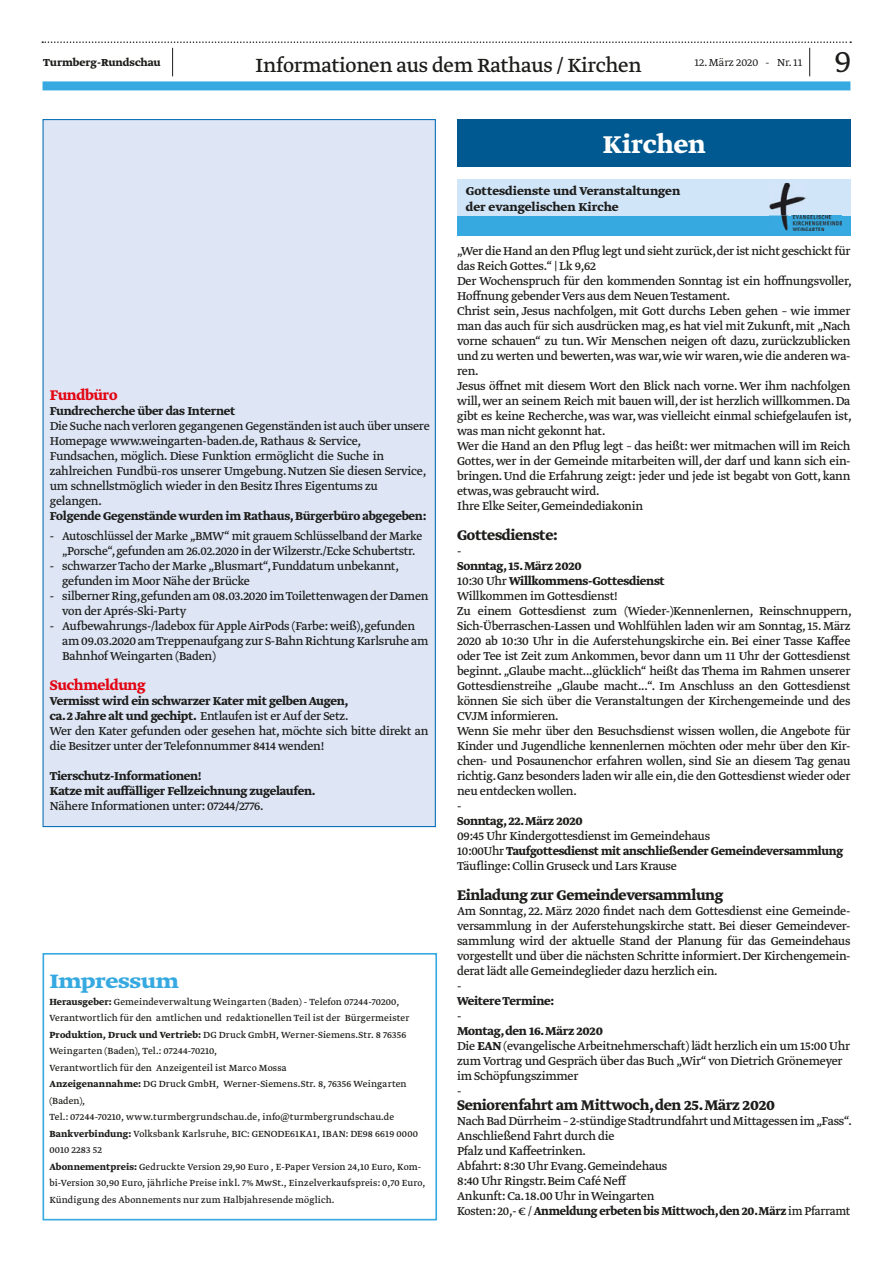
<style>
.page{position:relative;width:893px;height:1263px;background:#fff}
.page>*{position:absolute;margin:0;border:0;box-sizing:border-box;transform-origin:0 0}
.t1{font:300 36px "Greta Text Std";color:#1d1d1b}
.t2{font:700 28.65px "Greta Text Std";color:#fff}
.t3{font:700 22.95px "Greta Text Std";letter-spacing:-.01em;color:#36a9e1;scale:1.12 1}
.t4{font:22.5px "Greta Text Std";letter-spacing:-.015em;color:#1d1d1b}
.t5{font:700 16.5px "Greta Text Std";letter-spacing:-.02em;color:#1d1d1b}
.t6{font:700 16.5px "Greta Text Std";letter-spacing:-.02em;color:#e30613}
.t7{font:13.5px/15px "Greta Text Std";letter-spacing:-.02em;color:#1d1d1b}
.t8{font:700 13.5px/15px "Greta Text Std";letter-spacing:-.02em;color:#1d1d1b}
.t9{font:13.5px "Greta Text Std Bold Min";letter-spacing:-.02em;color:#1d1d1b}
.t10{font:700 13.5px/16.2px "Greta Text Std";color:#1d1d1b}
.t11{font:700 12px "Greta Text Std";color:#1d1d1b}
.t12{font:300 12px "Greta Text Std";color:#1d1d1b}
.t13{font:10.5px/16.5px "Greta Text Std";letter-spacing:.01em;color:#1d1d1b}
.s1{font-weight:700}
</style>
<div class="page">
<svg style="left:42px;top:41px;width:809px;height:35px"></svg>
<div style="left:43px;top:81px;width:807px;height:9px;background:#36a9e1"></div>
<div style="left:43px;top:120px;width:392px;height:706px;background:#dee6f6"></div>
<div style="left:43px;top:953px;width:394px;height:267px;border:2px solid #36a9e1"></div>
<div style="left:458px;top:119px;width:393px;height:47px;background:#005a91"></div>
<div style="left:458px;top:179px;width:393px;height:56px;background:#d1e5f8"></div>
<div style="left:458px;top:215px;width:393px;height:20px;background:#36a9e1"></div>
<img style="left:769px;top:183px;width:37px;height:32px">
<img style="left:769px;top:215px;width:20px;height:16px">
<img style="left:791px;top:214px;width:50px;height:17px">
<p class="t11" style="left:43px;top:56px;width:119px">Turmberg-Rundschau</p>
<h3 class="t4" style="left:255px;top:52px;width:388px">Informationen aus dem Rathaus / Kirchen</h3>
<p class="t12" style="left:695px;top:56px;width:110px">12. März 2020 - Nr. 11</p>
<h1 class="t1" style="left:834px;top:41px;width:18px">9</h1>
<p class="t6" style="left:50px;top:385px;width:69px">Fundbüro</p>
<p class="t9" style="left:50px;top:403px;width:187px">Fundrecherche über das Internet</p>
<p class="t7" style="left:50px;top:419px;width:381px">Die Suche nachverloren gegangenen Gegenständen ist auch über unsere Homepage www.weingarten-baden.de, Rathaus &amp; Service, Fundsachen, möglich. Diese Funktion ermöglicht die Suche in zahlreichen Fundbü-ros unserer Umgebung.Nutzen Sie diesen Service, um schnellstmöglich wieder in den Besitz Ihres Eigentums zu gelangen.</p>
<p class="t9" style="left:50px;top:508px;width:378px">Folgende Gegenstände wurden im Rathaus, Bürgerbüro abgegeben:</p>
<p class="t7" style="left:50px;top:529px;width:374px;text-align:center">- Autoschlüssel der Marke „BMW“ mit grauem Schlüsselband der Marke „Porsche“, gefunden am 26.02.2020 in der Wilzerstr./Ecke Schubertstr.</p>
<p class="t7" style="left:62px;top:559px;width:338px;text-indent:-12px">- schwarzer Tacho der Marke „Blusmart“, Funddatum unbekannt, gefunden im Moor Nähe der Brücke</p>
<p class="t7" style="left:62px;top:589px;width:368px;text-indent:-12px">- silberner Ring,gefunden am 08.03.2020 im Toilettenwagen der Damen von der Aprés-Ski-Party</p>
<p class="t7" style="left:62px;top:619px;width:368px;text-indent:-12px">- Aufbewahrungs-/ladebox für Apple AirPods (Farbe: weiß), gefunden am 09.03.2020 am Treppenaufgang zur S-Bahn Richtung Karlsruhe am<br>Bahnhof Weingarten (Baden)</p>
<p class="t6" style="left:50px;top:675px;width:97px">Suchmeldung</p>
<p class="t7" style="left:50px;top:694px;width:380px"><span class="s1">Vermisst wird ein schwarzer Kater mit gelben Augen,<br>ca. 2 Jahre alt und gechipt.</span> Entlaufen ist er Auf der Setz.<br>Wer den Kater gefunden oder gesehen hat, möchte sich bitte direkt an die Besitzer unter der Telefonnummer 8414 wenden!</p>
<p class="t8" style="left:50px;top:769px;width:267px">Tierschutz-Informationen!<br>Katze mit auffälliger Fellzeichnung zugelaufen.</p>
<p class="t7" style="left:50px;top:799px;width:215px">Nähere Informationen unter: 07244/2776.</p>
<h3 class="t3" style="left:49px;top:968px;width:117px">Impressum</h3>
<p class="t13" style="left:49px;top:994px;width:377px"><span class="s1">Herausgeber:</span> Gemeindeverwaltung Weingarten (Baden) - Telefon 07244-70200, Verantwortlich für den amtlichen und redaktionellen Teil ist der Bürgermeister <span class="s1">Produktion, Druck und Vertrieb:</span> DG Druck GmbH, Werner-Siemens.Str. 8 76356<br>Weingarten (Baden), Tel.: 07244-70210,<br>Verantwortlich für den Anzeigenteil ist Marco Mossa<br><span class="s1">Anzeigenannahme:</span> DG Druck GmbH, Werner-Siemens.Str. 8, 76356 Weingarten (Baden),<br>Tel.: 07244-70210, www.turmbergrundschau.de, info@turmbergrundschau.de <span class="s1">Bankverbindung:</span> Volksbank Karlsruhe, BIC: GENODE61KA1, IBAN: DE98 6619 0000<br>0010 2283 52<br><span class="s1">Abonnementpreis:</span> Gedruckte Version 29,90 Euro , E-Paper Version 24,10 Euro, Kom&shy;bi-Version 30,90 Euro, jährliche Preise inkl. 7% MwSt., Einzelverkaufspreis: 0,70 Euro, Kündigung des Abonnements nur zum Halbjahresende möglich.</p>
<h2 class="t2" style="left:603px;top:127px;width:104px">Kirchen</h2>
<p class="t10" style="left:466px;top:184px;width:216px">Gottesdienste und Veranstaltungen der evangelischen Kirche</p>
<p class="t7" style="left:457px;top:244px;width:396px">„Wer die Hand an den Pflug legt und sieht zurück,der ist nicht geschickt für das Reich Gottes.“ | Lk 9,62<br>Der Wochenspruch für den kommenden Sonntag ist ein hoffnungsvoller, Hoffnung gebender Vers aus dem Neuen Testament.<br>Christ sein, Jesus nachfolgen, mit Gott durchs Leben gehen – wie immer man das auch für sich ausdrücken mag, es hat viel mit Zukunft, mit „Nach vorne schauen“ zu tun. Wir Menschen neigen oft dazu, zurückzublicken und zu werten und bewerten, was war, wie wir waren, wie die anderen wa&shy;ren.<br>Jesus öffnet mit diesem Wort den Blick nach vorne. Wer ihm nachfolgen will, wer an seinem Reich mit bauen will, der ist herzlich willkommen. Da gibt es keine Recherche, was war, was vielleicht einmal schiefgelaufen ist, was man nicht gekonnt hat.<br>Wer die Hand an den Pflug legt – das heißt: wer mitmachen will im Reich Gottes, wer in der Gemeinde mitarbeiten will, der darf und kann sich ein&shy;bringen. Und die Erfahrung zeigt: jeder und jede ist begabt von Gott, kann etwas,was gebraucht wird.<br>Ihre Elke Seiter, Gemeindediakonin</p>
<p class="t5" style="left:457px;top:525px;width:102px">Gottesdienste:</p>
<p class="t7" style="left:457px;top:544px;width:6px">-</p>
<p class="t7" style="left:457px;top:559px;width:396px"><span class="s1">Sonntag, 15. März 2020<br></span>10:30 Uhr <span class="s1">Willkommens-Gottesdienst<br></span>Willkommen im Gottesdienst!<br>Zu einem Gottesdienst zum (Wieder-)Kennenlernen, Reinschnuppern, Sich-Überraschen-Lassen und Wohlfühlen laden wir am Sonntag, 15. März 2020 ab 10:30 Uhr in die Auferstehungskirche ein. Bei einer Tasse Kaffee oder Tee ist Zeit zum Ankommen, bevor dann um 11 Uhr der Gottesdienst beginnt. „Glaube macht...glücklich“ heißt das Thema im Rahmen unserer Gottesdienstreihe „Glaube macht...“. Im Anschluss an den Gottesdienst können Sie sich über die Veranstaltungen der Kirchengemeinde und des CVJM informieren.<br>Wenn Sie mehr über den Besuchsdienst wissen wollen, die Angebote für Kinder und Jugendliche kennenlernen möchten oder mehr über den Kir&shy;chen- und Posaunenchor erfahren wollen, sind Sie an diesem Tag genau richtig. Ganz besonders laden wir alle ein, die den Gottesdienst wieder oder neu entdecken wollen.<br>-</p>
<p class="t8" style="left:457px;top:814px;width:127px">Sonntag, 22. März 2020</p>
<p class="t7" style="left:457px;top:829px;width:387px">09:45 Uhr Kindergottesdienst im Gemeindehaus<br>10:00Uhr <span class="s1">Taufgottesdienst mit anschließender Gemeindeversammlung<br></span>Täuflinge: Collin Gruseck und Lars Krause</p>
<p class="t5" style="left:457px;top:885px;width:268px">Einladung zur Gemeindeversammlung</p>
<p class="t7" style="left:457px;top:904px;width:395px">Am Sonntag, 22. März 2020 findet nach dem Gottesdienst eine Gemeinde&shy;versammlung in der Auferstehungskirche statt. Bei dieser Gemeindever&shy;sammlung wird der aktuelle Stand der Planung für das Gemeindehaus vorgestellt und über die nächsten Schritte informiert. Der Kirchengemein&shy;derat lädt alle Gemeindeglieder dazu herzlich ein.<br>-</p>
<p class="t8" style="left:457px;top:994px;width:99px">Weitere Termine:</p>
<p class="t7" style="left:457px;top:1009px;width:6px">-</p>
<p class="t7" style="left:457px;top:1024px;width:394px"><span class="s1">Montag, den 16. März 2020<br></span>Die <span class="s1">EAN</span> (evangelische Arbeitnehmerschaft) lädt herzlich ein um 15:00 Uhr zum Vortrag und Gespräch über das Buch „Wir“ von Dietrich Grönemeyer im Schöpfungszimmer<br>-</p>
<p class="t5" style="left:457px;top:1095px;width:319px">Seniorenfahrt am Mittwoch, den 25. März 2020</p>
<p class="t7" style="left:457px;top:1114px;width:396px">Nach Bad Dürrheim – 2-stündige Stadtrundfahrt und Mittagessen im „Fass“.<br>Anschließend Fahrt durch die<br>Pfalz und Kaffeetrinken.<br>Abfahrt: 8:30 Uhr Evang. Gemeindehaus<br>8:40 Uhr Ringstr. Beim Café Neff<br>Ankunft: Ca. 18.00 Uhr in Weingarten<br>Kosten: 20,- € / <span class="s1">Anmeldung erbeten bis Mittwoch,den 20.März</span> im Pfarramt</p>
</div>
